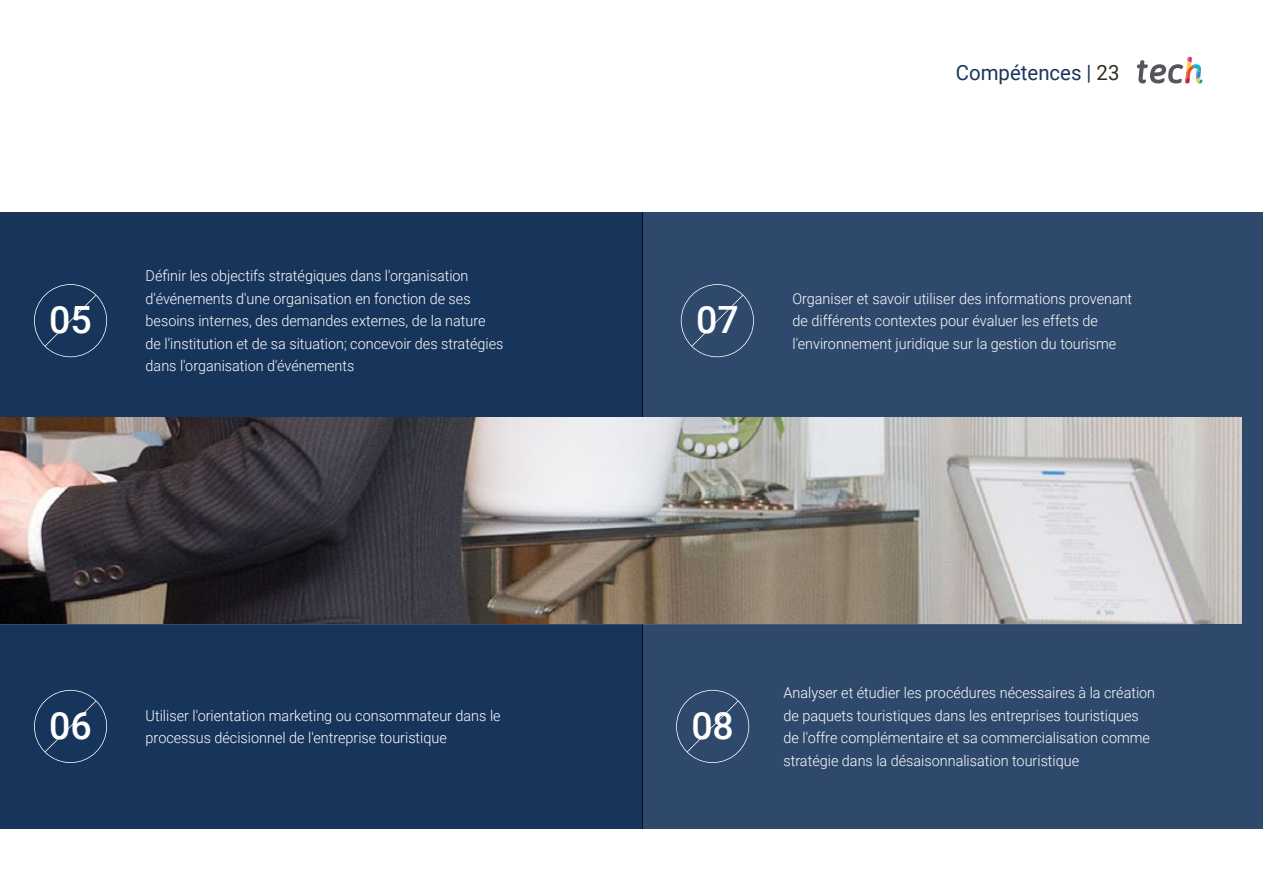
<style>
.page{position:relative;width:1263px;height:893px;background:#fff}
.page>*{position:absolute;margin:0;border:0;box-sizing:border-box;transform-origin:0 0}
.t1{font:500 37.5px "Roboto";color:#fff}
.t2{font:21px "Roboto";color:#1a355c}
.t3{font:300 15px/22.5px "Roboto";color:#fff;scale:.96 1}
.s1{color:#312e20}
</style>
<div class="page">
<div style="left:0;top:213px;width:642px;height:616px;background:#17355b"></div>
<div style="left:642px;top:213px;width:621px;height:616px;background:#2e496b"></div>
<svg style="left:34px;top:284px;width:73px;height:73px"></svg>
<svg style="left:681px;top:284px;width:73px;height:73px"></svg>
<svg style="left:34px;top:690px;width:73px;height:73px"></svg>
<svg style="left:676px;top:690px;width:73px;height:73px"></svg>
<hr style="left:0;top:623px;width:1199px;height:1px;background:#fff">
<img style="left:0;top:418px;width:1242px;height:205px">
<svg style="left:1137px;top:57px;width:65px;height:27px"></svg>
<h2 class="t2" style="left:956px;top:57px;width:165px">Compétences | <span class="s1">23</span></h2>
<p class="t3" style="left:146px;top:264px;width:374px">Définir les objectifs stratégiques dans l'organisation d'événements d'une organisation en fonction de ses besoins internes, des demandes externes, de la nature de l'institution et de sa situation; concevoir des stratégies dans l'organisation d'événements</p>
<h1 class="t1" style="left:49px;top:294px;width:44px">05</h1>
<h1 class="t1" style="left:696px;top:294px;width:44px">07</h1>
<p class="t3" style="left:792px;top:287px;width:355px">Organiser et savoir utiliser des informations provenant de différents contextes pour évaluer les effets de l'environnement juridique sur la gestion du tourisme</p>
<p class="t3" style="left:146px;top:704px;width:371px">Utiliser l'orientation marketing ou consommateur dans le processus décisionnel de l'entreprise touristique</p>
<h1 class="t1" style="left:49px;top:699px;width:44px">06</h1>
<h1 class="t1" style="left:691px;top:699px;width:44px">08</h1>
<p class="t3" style="left:783px;top:681px;width:389px">Analyser et étudier les procédures nécessaires à la création de paquets touristiques dans les entreprises touristiques de l'offre complémentaire et sa commercialisation comme stratégie dans la désaisonnalisation touristique</p>
</div>
